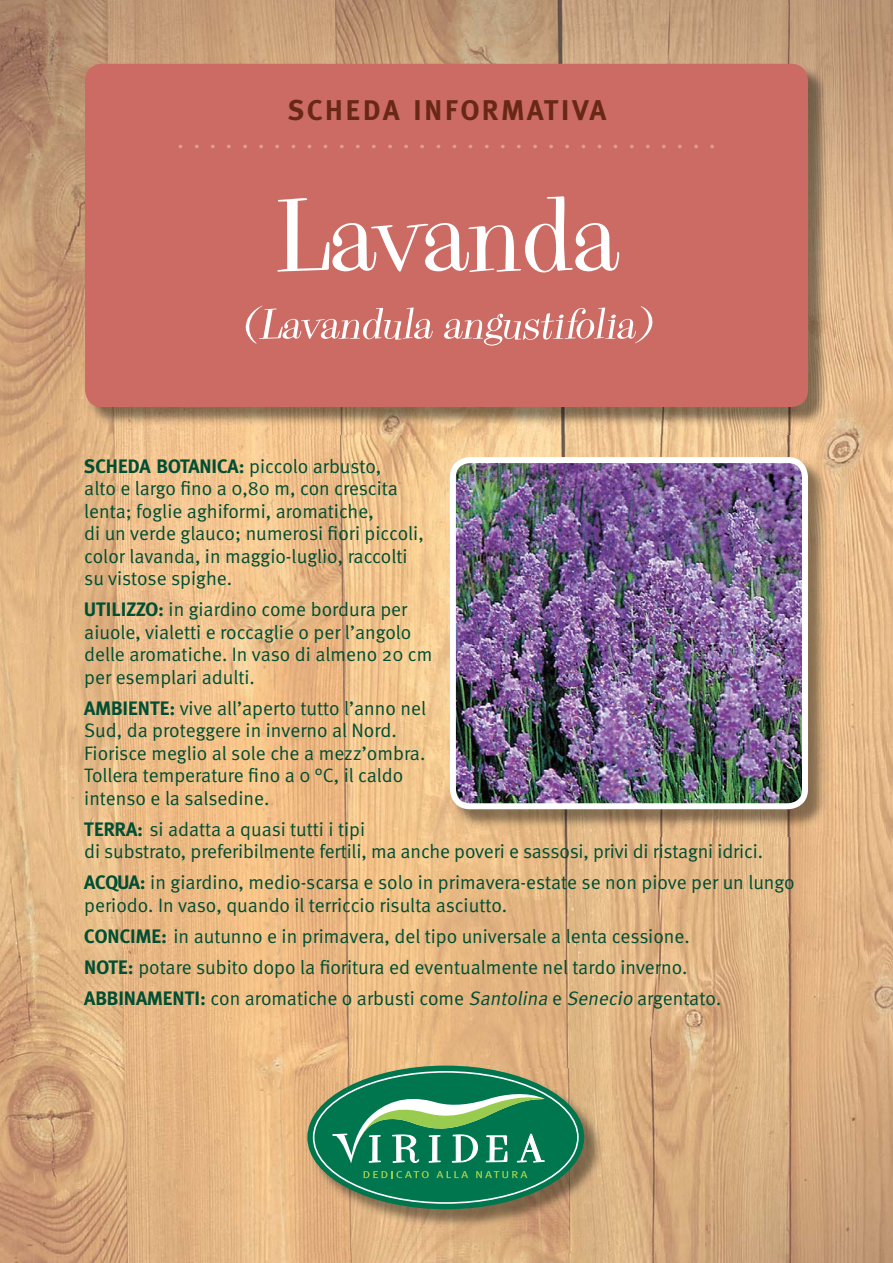
<style>
.page{position:relative;width:893px;height:1263px;background:#fff}
.page>*{position:absolute;margin:0;border:0;box-sizing:border-box;transform-origin:0 0}
.t1{font:112.5px "Pike";letter-spacing:-.01em;color:#fff;scale:1.15 1}
.t2{font:italic 46.5px "Pike";letter-spacing:-.015em;color:#fff;scale:1.15 1}
.t3{font:700 28.5px "Meta";letter-spacing:.1em;color:#682815}
.t4{font:700 21px "Meta";color:#dc9f94}
.t5{font:19.5px/22.5px "Meta Normal";color:#004f32}
.t6{font:700 19.5px "Meta";color:#004f32}
.s1{font-family:"Meta Normal";font-weight:400}
.s2{font-family:"Meta";font-weight:700}
.s3{font-style:italic}
</style>
<div class="page">
<img style="left:0;top:0;width:893px;height:1263px">
<img style="left:87px;top:66px;width:748px;height:368px">
<div style="left:85px;top:64px;width:723px;height:343px;background:#cb6b63;border-radius:17px"></div>
<img style="left:309px;top:1068px;width:302px;height:184px">
<div style="left:307px;top:1066px;width:277px;height:143px;background:#00764f;border-radius:50%"></div>
<div style="left:313px;top:1071px;width:266px;height:133px;background:#00764f;border:2px solid #fff;border-radius:50%"></div>
<svg style="left:332px;top:1091px;width:213px;height:72px"></svg>
<svg style="left:364px;top:1171px;width:65px;height:7px"></svg>
<svg style="left:436px;top:1171px;width:32px;height:7px"></svg>
<svg style="left:476px;top:1171px;width:51px;height:7px"></svg>
<img style="left:452px;top:460px;width:383px;height:376px">
<img style="left:450px;top:457px;width:358px;height:352px">
<h3 class="t3" style="left:288px;top:99px;width:320px">SCHEDA INFORMATIVA</h3>
<p class="t4" style="left:178px;top:133px;width:539px">..................................</p>
<h1 class="t1" style="left:274px;top:196px;width:302px">Lavanda</h1>
<h2 class="t2" style="left:243px;top:308px;width:362px">(Lavandula angustifolia)</h2>
<p class="t6" style="left:84px;top:458px;width:299px">SCHEDA BOTANICA: <span class="s1">piccolo arbusto,</span></p>
<p class="t5" style="left:84px;top:478px;width:341px">alto e largo fino a 0,80 m, con crescita lenta; foglie aghiformi, aromatiche,<br>di un verde glauco; numerosi fiori piccoli, color lavanda, in maggio-luglio, raccolti su vistose spighe.</p>
<p class="t5" style="left:84px;top:599px;width:350px"><span class="s2">UTILIZZO:</span> in giardino come bordura per aiuole, vialetti e roccaglie o per l’angolo delle aromatiche. In vaso di almeno 20 cm per esemplari adulti.</p>
<p class="t5" style="left:84px;top:698px;width:343px"><span class="s2">AMBIENTE:</span> vive all’aperto tutto l’anno nel Sud, da proteggere in inverno al Nord.<br>Fiorisce meglio al sole che a mezz’ombra.<br>Tollera temperature fino a 0 °C, il caldo intenso e la salsedine.</p>
<p class="t5" style="left:84px;top:819px;width:680px"><span class="s2">TERRA:</span> si adatta a quasi tutti i tipi<br>di substrato, preferibilmente fertili, ma anche poveri e sassosi, privi di ristagni idrici.</p>
<p class="t5" style="left:84px;top:872px;width:712px"><span class="s2">ACQUA:</span> in giardino, medio-scarsa e solo in primavera-estate se non piove per un lungo periodo. In vaso, quando il terriccio risulta asciutto.</p>
<p class="t5" style="left:84px;top:922px;width:641px;line-height:31px"><span class="s2">CONCIME:</span> in autunno e in primavera, del tipo universale a lenta cessione.<br><span class="s2">NOTE:</span> potare subito dopo la fioritura ed eventualmente nel tardo inverno.<br><span class="s2">ABBINAMENTI:</span> con aromatiche o arbusti come <span class="s3">Santolina</span> e <span class="s3">Senecio</span> argentato<span class="s3">.</span></p>
</div>
